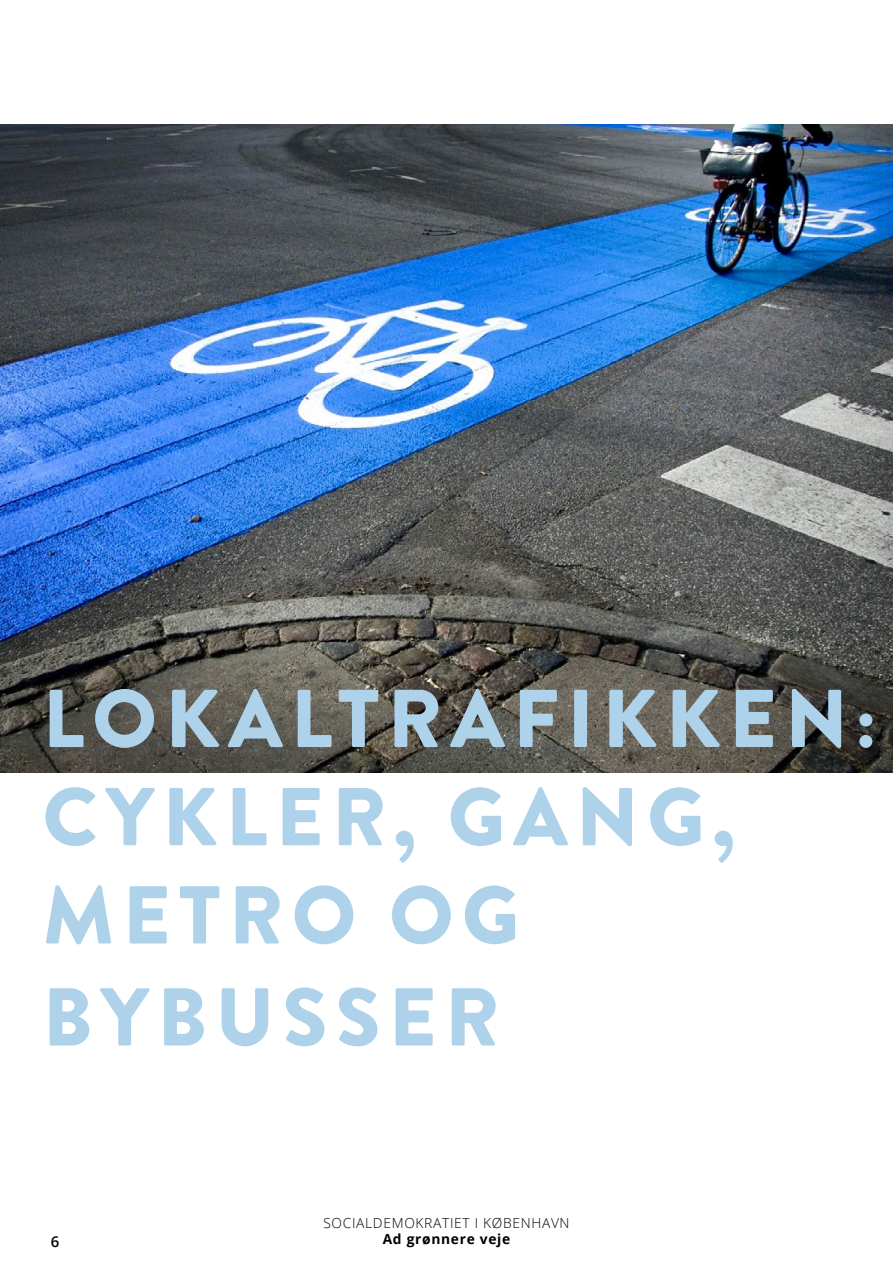
<style>
.page{position:relative;width:893px;height:1263px;background:#fff}
.page>*{position:absolute;margin:0;border:0;box-sizing:border-box;transform-origin:0 0}
.t1{font:900 81.9px/99.4px "Brandon Grotesque";letter-spacing:.1em;color:#aed2ea}
.t2{font:600 15px "Open Sans";color:#000}
.t3{font:300 13.8px "Open Sans";letter-spacing:.05em;color:#000}
.t4{font:700 13.8px "Open Sans";letter-spacing:.05em;color:#000}
</style>
<div class="page">
<img style="left:0;top:124px;width:893px;height:648px">
<p class="t1" style="left:43px;top:670px;width:835px">LOKALTRAFIKKEN:<br>CYKLER, GANG,<br>METRO OG<br>BYBUSSER</p>
<p class="t2" style="left:51px;top:1231px;width:10px">6</p>
<p class="t3" style="left:323px;top:1213px;width:248px">SOCIALDEMOKRATIET I KØBENHAVN</p>
<p class="t4" style="left:383px;top:1229px;width:129px">Ad grønnere veje</p>
</div>
